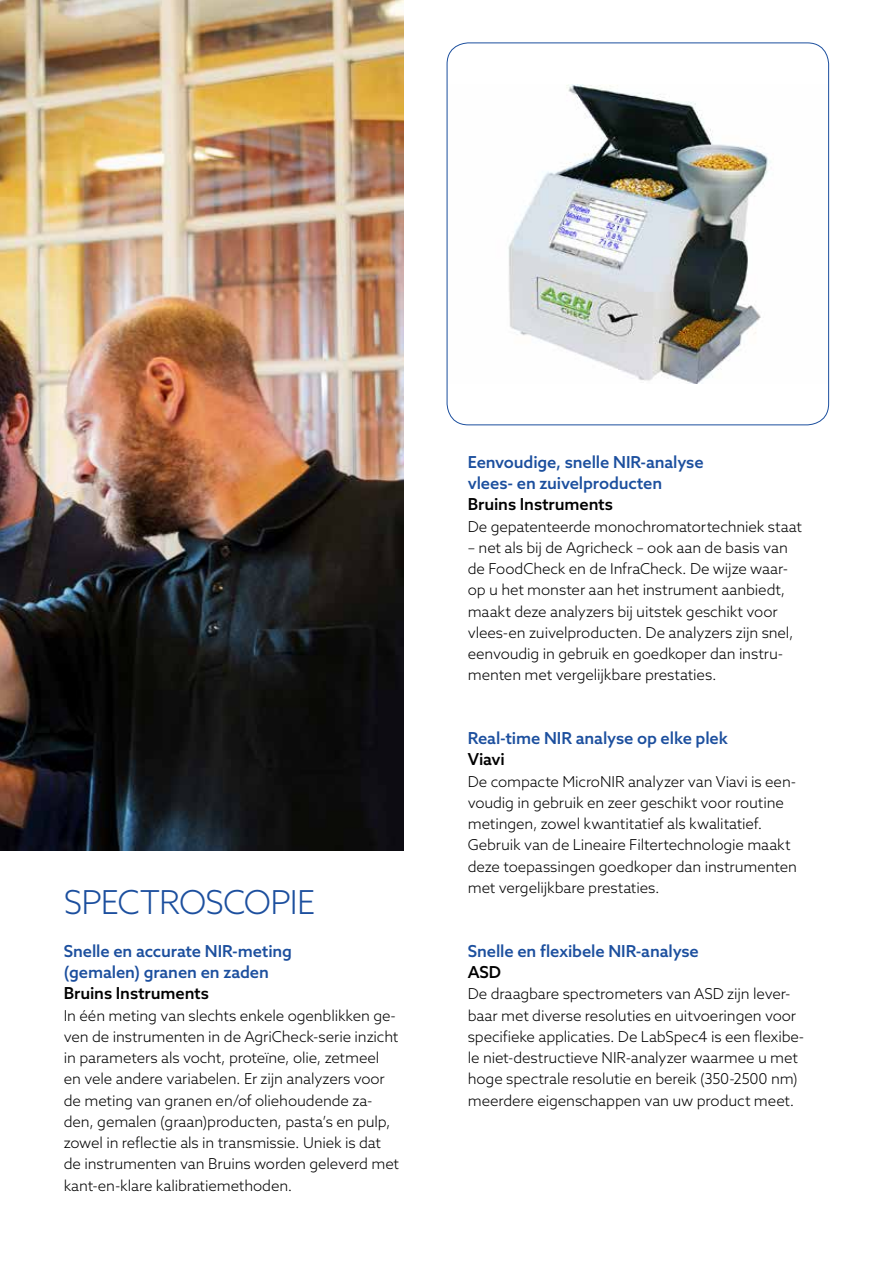
<style>
.page{position:relative;width:893px;height:1263px;background:#fff}
.page>*{position:absolute;margin:0;border:0;box-sizing:border-box;transform-origin:0 0}
.t1{font:300 33px "Azo Sans";letter-spacing:-.025em;color:#1c4f9e}
.t2{font:500 16.5px/21.3px "Azo Sans";letter-spacing:-.01em;color:#1c4f9e}
.t3{font:500 16.5px "Azo Sans";letter-spacing:-.01em;color:#000}
.t4{font:300 15px/21.3px "Azo Sans";letter-spacing:-.01em;color:#000}
</style>
<div class="page">
<img style="left:0;top:0;width:404px;height:850px">
<img style="left:508px;top:84px;width:263px;height:299px">
<h1 class="t1" style="left:64px;top:881px;width:253px">SPECTROSCOPIE</h1>
<p class="t2" style="left:64px;top:940px;width:230px">Snelle en accurate NIR-meting (gemalen) granen en zaden</p>
<p class="t3" style="left:64px;top:982px;width:147px">Bruins Instruments</p>
<p class="t4" style="left:64px;top:1004px;width:337px">In één meting van slechts enkele ogenblikken ge&shy;ven de instrumenten in de AgriCheck-serie inzicht in parameters als vocht, proteïne, olie, zetmeel en vele andere variabelen. Er zijn analyzers voor de meting van granen en/of oliehoudende za&shy;den, gemalen (graan)producten, pasta’s en pulp, zowel in reflectie als in transmissie. Uniek is dat de instrumenten van Bruins worden geleverd met kant-en-klare kalibratiemethoden.</p>
<p class="t2" style="left:468px;top:451px;width:237px">Eenvoudige, snelle NIR-analyse vlees- en zuivelproducten</p>
<p class="t3" style="left:468px;top:493px;width:147px">Bruins Instruments</p>
<p class="t4" style="left:468px;top:515px;width:336px">De gepatenteerde monochromatortechniek staat</p>
<p class="t4" style="left:468px;top:537px;width:327px">– net als bij de Agricheck – ook aan de basis van de FoodCheck en de InfraCheck. De wijze waar&shy;op u het monster aan het instrument aanbiedt, maakt deze analyzers bij uitstek geschikt voor vlees-en zuivelproducten. De analyzers zijn snel, eenvoudig in gebruik en goedkoper dan instru&shy;menten met vergelijkbare prestaties.</p>
<p class="t2" style="left:468px;top:727px;width:262px">Real-time NIR analyse op elke plek</p>
<p class="t3" style="left:468px;top:749px;width:39px">Viavi</p>
<p class="t4" style="left:468px;top:770px;width:331px">De compacte MicroNIR analyzer van Viavi is een&shy;voudig in gebruik en zeer geschikt voor routine metingen, zowel kwantitatief als kwalitatief.<br>Gebruik van de Lineaire Filtertechnologie maakt deze toepassingen goedkoper dan instrumenten met vergelijkbare prestaties.</p>
<p class="t2" style="left:468px;top:940px;width:233px">Snelle en flexibele NIR-analyse</p>
<p class="t3" style="left:468px;top:961px;width:35px">ASD</p>
<p class="t4" style="left:468px;top:983px;width:338px">De draagbare spectrometers van ASD zijn lever&shy;baar met diverse resoluties en uitvoeringen voor specifieke applicaties. De LabSpec4 is een flexibe&shy;le niet-destructieve NIR-analyzer waarmee u met hoge spectrale resolutie en bereik (350-2500 nm) meerdere eigenschappen van uw product meet.</p>
</div>
